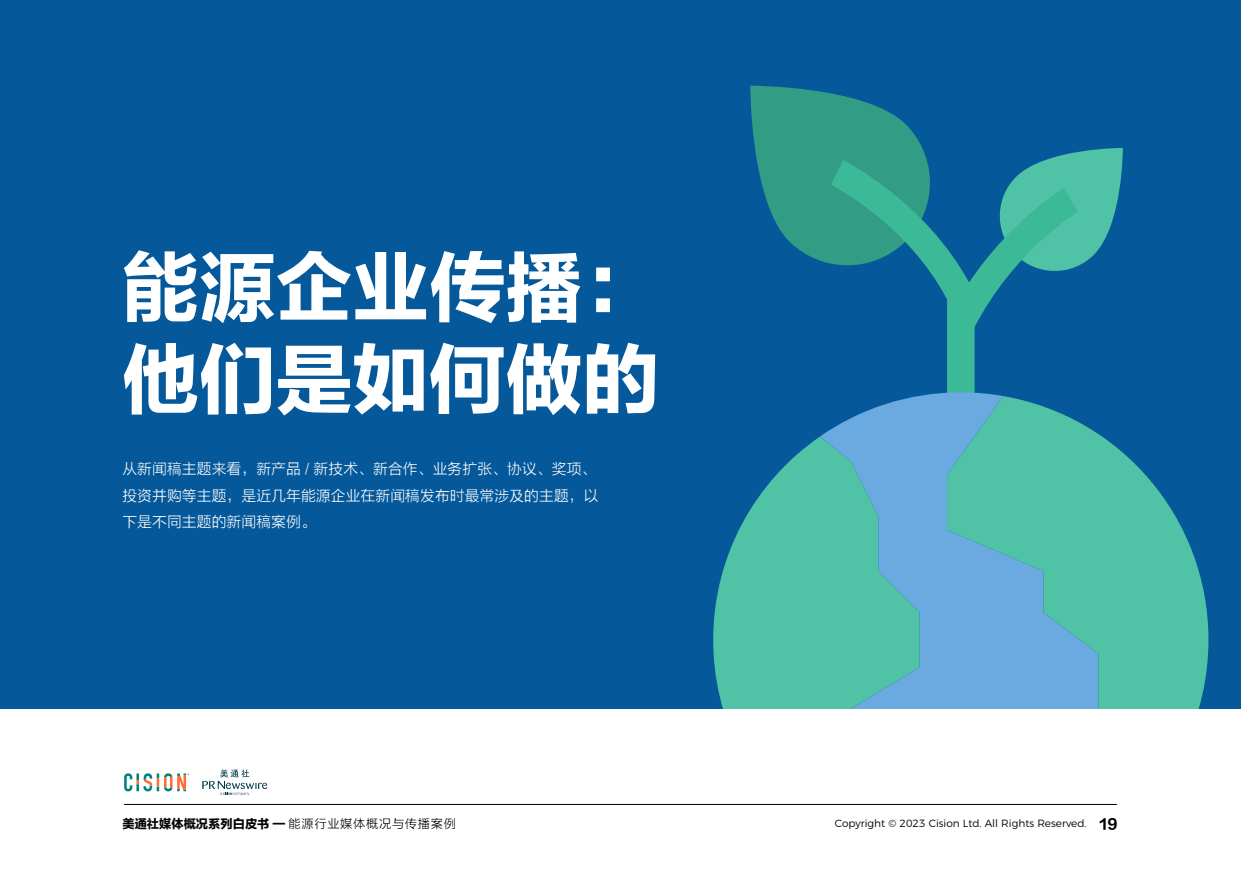
<style>
.page{position:relative;width:1241px;height:893px;background:#fff}
.page>*{position:absolute;margin:0;border:0;box-sizing:border-box;transform-origin:0 0}
.标题{font:76.65px "FZLTDHK GBK1 0";color:#fff}
.正文{font:14.88px/26.2px "FZLTXHK";color:#fff}
.t1{font:14.17px "FZLTDHK GBK1 0";color:#030000}
.t2{font:12.25px "FZLTDHK GBK1 0";color:#030000}
.t3{font:300 10.5px "Montserrat";color:#030000}
.s1{font-family:"FZLTXHK"}
</style>
<div class="page">
<div style="left:0;top:0;width:1240px;height:709px;background:#05599b"></div>
<svg style="left:1046px;top:148px;width:76px;height:118px"></svg>
<svg style="left:750px;top:86px;width:177px;height:178px"></svg>
<svg style="left:830px;top:160px;width:247px;height:232px"></svg>
<svg style="left:821px;top:392px;width:181px;height:317px;fill:#6baae0"></svg>
<svg style="left:713px;top:436px;width:206px;height:273px;background:#4bb0ad"></svg>
<svg style="left:946px;top:396px;width:262px;height:313px;background:#4babb3"></svg>
<svg style="left:124px;top:773px;width:65px;height:18px"></svg>
<svg style="left:202px;top:769px;width:65px;height:27px"></svg>
<hr style="left:124px;top:804px;width:992px;height:1px;background:#000">
<p class="标题" style="left:122px;top:245px;width:538px">能源企业传播：</p>
<p class="标题" style="left:122px;top:337px;width:538px">他们是如何做的</p>
<p class="正文" style="left:122px;top:456px;width:478px">从新闻稿主题来看，新产品 / 新技术、新合作、业务扩张、协议、奖项、投资并购等主题，是近几年能源企业在新闻稿发布时最常涉及的主题，以下是不同主题的新闻稿案例。</p>
<p class="t2" style="left:122px;top:817px;width:335px">美通社媒体概况系列白皮书 — <span class="s1">能源行业媒体概况与传播案例</span></p>
<p class="t3" style="left:834px;top:815px;width:253px">Copyright © 2023 Cision Ltd. All Rights Reserved.</p>
<p class="t1" style="left:1099px;top:817px;width:19px">19</p>
</div>
